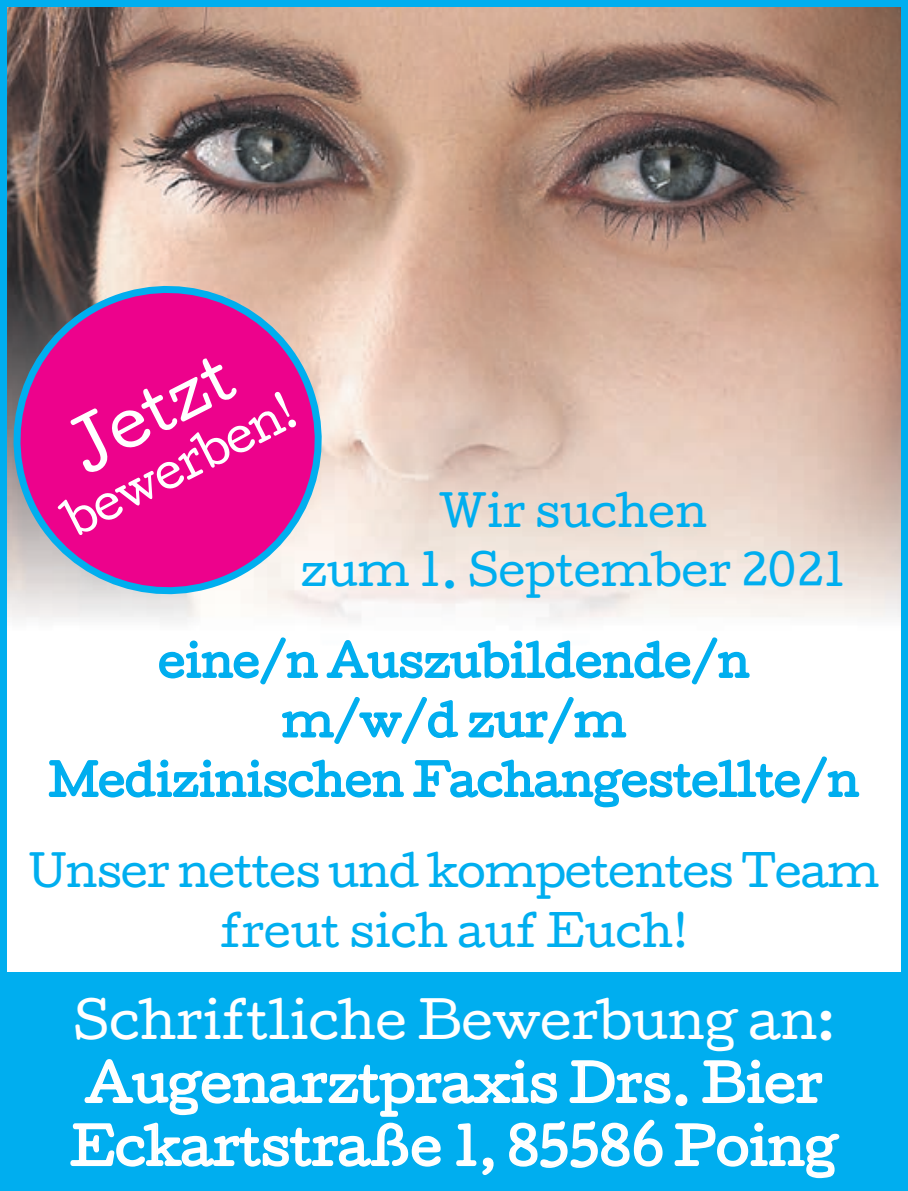
<style>
.page{position:relative;width:908px;height:1191px;background:#fff}
.page>*{position:absolute;margin:0;border:0;box-sizing:border-box;transform-origin:0 0}
.t1{font:62.3px "Cutive";color:#fff}
.t2{font:49px/63px "Cutive";color:#fff;text-align:center}
.t3{font:45.15px "Cutive";color:#fff}
.t4{font:42px/59.5px "Cutive";color:#00aeef;text-align:center}
.t5{font:42px/59.5px "Cutive";letter-spacing:-.02em;color:#00aeef;text-align:center}
</style>
<div class="page">
<img style="left:8px;top:8px;width:892px;height:613px">
<svg style="left:8px;top:268px;width:331px;height:344px;background:#d44da1"></svg>
<svg style="left:48px;top:637px;width:812px;height:171px"></svg>
<div style="left:0;top:972px;width:908px;height:219px;background:#00aeef"></div>
<svg style="left:70px;top:1059px;width:770px;height:120px"></svg>
<div style="left:0;top:0;width:908px;height:1191px;border:7px solid #00aeef"></div>
<h1 class="t1" style="left:52px;top:408px;width:176px;rotate:-27deg">Jetzt</h1>
<p class="t3" style="left:52px;top:491px;width:254px;rotate:-27deg">bewerben!</p>
<p class="t4" style="left:301px;top:480px;width:546px">Wir suchen<br>zum 1. September 2021</p>
<p class="t4" style="left:49px;top:631px;width:812px">eine/n Auszubildende/n<br>m/w/d zur/m<br>Medizinischen Fachangestellte/n</p>
<p class="t5" style="left:29px;top:841px;width:852px">Unser nettes und kompetentes Team freut sich auf Euch!</p>
<p class="t2" style="left:70px;top:988px;width:769px">Schriftliche Bewerbung an:<br>Augenarztpraxis Drs. Bier<br>Eckartstraße 1, 85586 Poing</p>
</div>
